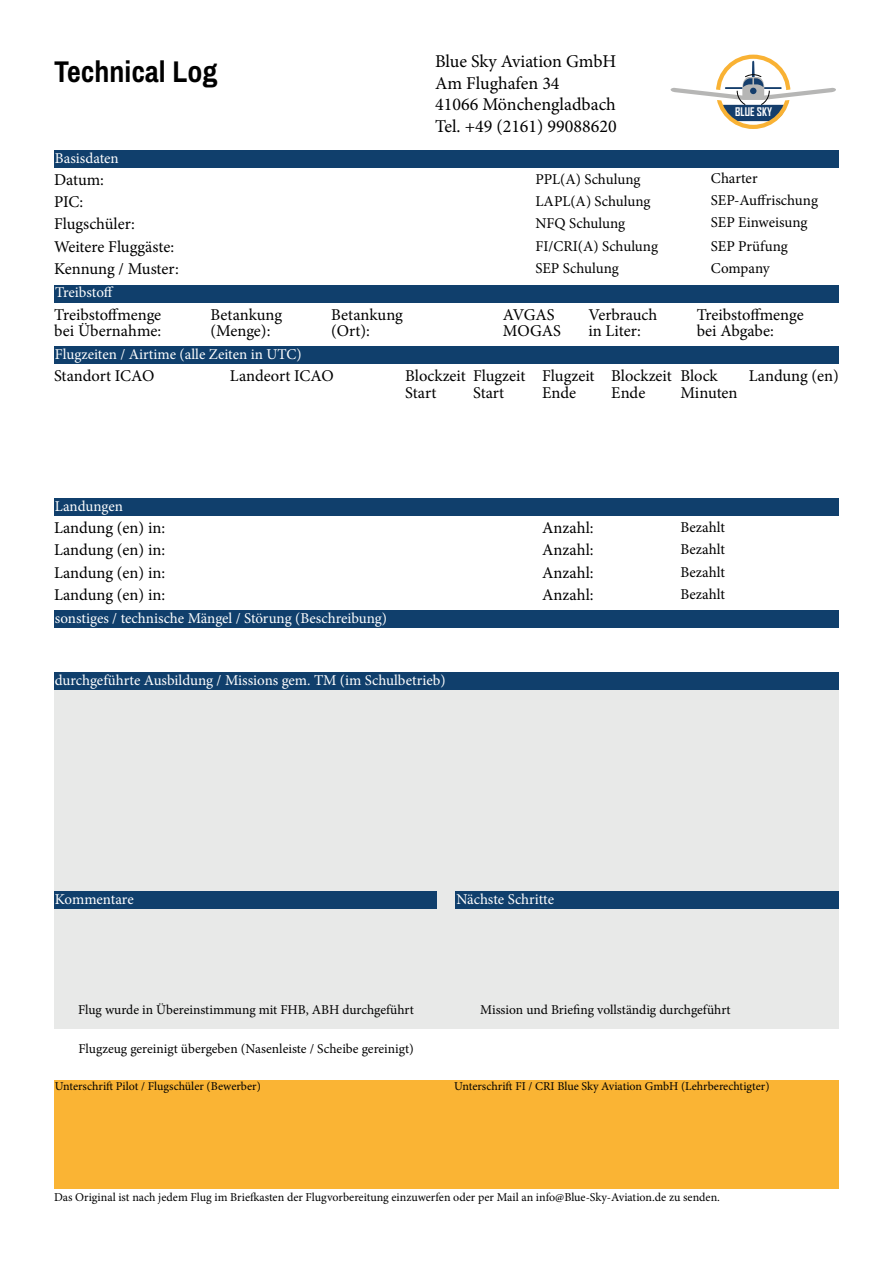
<style>
.page{position:relative;width:893px;height:1263px;background:#fff}
.page>*{position:absolute;margin:0;border:0;box-sizing:border-box;transform-origin:0 0}
.t1{font:700 30px "Archivo Narrow";color:#000}
.t2{font:18px/21.6px "Minion Pro";color:#000}
.t3{font:16.5px/16.5px "Minion Pro";color:#000}
.t4{font:15px "Minion Pro";letter-spacing:-.005em;color:#fff}
.t5{font:15px/22.4px "Minion Pro";color:#000}
.t6{font:13.5px "Minion Pro";color:#000}
.t7{font:12px "Minion Pro";color:#000}
.t8{font:700 11.4px "Agency FB";color:#fff}
</style>
<div class="page">
<div style="left:54px;top:672px;width:785px;height:357px;background:#e8e9e8"></div>
<div style="left:716px;top:55px;width:74px;height:74px;border:4px solid #f9b234;border-radius:50%"></div>
<svg style="left:670px;top:61px;width:166px;height:60px"></svg>
<div style="left:737px;top:75px;width:32px;height:32px;border:1px dashed #000;border-radius:50%"></div>
<div style="left:54px;top:150px;width:785px;height:17px;background:#103f6c"></div>
<div style="left:54px;top:285px;width:785px;height:17px;background:#103f6c"></div>
<div style="left:54px;top:347px;width:785px;height:17px;background:#103f6c"></div>
<div style="left:54px;top:498px;width:785px;height:17px;background:#103f6c"></div>
<div style="left:54px;top:672px;width:785px;height:17px;background:#103f6c"></div>
<div style="left:54px;top:610px;width:785px;height:17px;background:#103f6c"></div>
<div style="left:54px;top:892px;width:383px;height:17px;background:#103f6c"></div>
<div style="left:456px;top:892px;width:383px;height:17px;background:#103f6c"></div>
<div style="left:54px;top:1080px;width:785px;height:109px;background:#fab434"></div>
<h1 class="t1" style="left:54px;top:53px;width:165px">Technical Log</h1>
<p class="t2" style="left:435px;top:51px;width:183px">Blue Sky Aviation GmbH<br>Am Flughafen 34<br>41066 Mönchengladbach<br>Tel. +49 (2161) 99088620</p>
<p class="t4" style="left:55px;top:148px;width:65px">Basisdaten</p>
<p class="t3" style="left:54px;top:171px;width:52px">Datum:</p>
<p class="t5" style="left:535px;top:168px;width:106px">PPL(A) Schulung</p>
<p class="t8" style="left:735px;top:105px;width:38px">BLUE SKY</p>
<p class="t5" style="left:711px;top:168px;width:48px">Charter</p>
<p class="t3" style="left:54px;top:191px;width:122px;line-height:22.4px">PIC:<br>Flugschüler:<br>Weitere Fluggäste:</p>
<p class="t3" style="left:54px;top:261px;width:126px">Kennung / Muster:</p>
<p class="t5" style="left:535px;top:190px;width:124px">LAPL(A) Schulung<br>NFQ Schulung<br>FI/CRI(A) Schulung<br>SEP Schulung</p>
<p class="t5" style="left:711px;top:190px;width:109px;line-height:21.8px">SEP-Auffrischung<br>SEP Einweisung</p>
<p class="t5" style="left:711px;top:235px;width:78px">SEP Prüfung<br>Company</p>
<p class="t4" style="left:55px;top:283px;width:60px">Treibstoff</p>
<p class="t3" style="left:54px;top:306px;width:108px">Treibstoffmenge bei Übernahme:</p>
<p class="t3" style="left:210px;top:306px;width:73px">Betankung (Menge):</p>
<p class="t3" style="left:588px;top:306px;width:70px">Verbrauch in Liter:</p>
<p class="t3" style="left:697px;top:306px;width:108px">Treibstoffmenge bei Abgabe:</p>
<p class="t4" style="left:55px;top:344px;width:248px">Flugzeiten / Airtime (alle Zeiten in UTC)</p>
<p class="t3" style="left:54px;top:368px;width:102px">Standort ICAO</p>
<p class="t3" style="left:230px;top:368px;width:105px">Landeort ICAO</p>
<p class="t3" style="left:405px;top:368px;width:122px">Blockzeit Flugzeit<br>Start</p>
<p class="t3" style="left:331px;top:306px;width:73px">Betankung (Ort):</p>
<p class="t3" style="left:503px;top:306px;width:60px">AVGAS<br>MOGAS</p>
<p class="t3" style="left:542px;top:368px;width:54px">Flugzeit<br>Ende</p>
<p class="t3" style="left:611px;top:368px;width:62px">Blockzeit<br>Ende</p>
<p class="t3" style="left:680px;top:368px;width:59px">Block<br>Minuten</p>
<p class="t3" style="left:749px;top:368px;width:92px">Landung (en)</p>
<p class="t3" style="left:473px;top:384px;width:33px">Start</p>
<p class="t4" style="left:55px;top:496px;width:70px">Landungen</p>
<p class="t3" style="left:54px;top:516px;width:113px;line-height:22.4px;text-align:justify">Landung (en) in:<br>Landung (en) in:<br>Landung (en) in:<br>Landung (en) in:</p>
<p class="t3" style="left:542px;top:516px;width:53px;line-height:22.4px;text-align:justify">Anzahl:<br>Anzahl:<br>Anzahl:<br>Anzahl:</p>
<p class="t5" style="left:680px;top:516px;width:46px;text-align:justify">Bezahlt Bezahlt Bezahlt Bezahlt</p>
<p class="t4" style="left:55px;top:608px;width:334px">sonstiges / technische Mängel / Störung (Beschreibung)</p>
<p class="t4" style="left:55px;top:670px;width:392px">durchgeführte Ausbildung / Missions gem. TM (im Schulbetrieb)</p>
<p class="t4" style="left:55px;top:889px;width:80px">Kommentare</p>
<p class="t4" style="left:456px;top:889px;width:99px">Nächste Schritte</p>
<p class="t6" style="left:78px;top:1000px;width:337px">Flug wurde in Übereinstimmung mit FHB, ABH durchgeführt</p>
<p class="t6" style="left:480px;top:1000px;width:252px">Mission und Briefing vollständig durchgeführt</p>
<p class="t6" style="left:79px;top:1040px;width:337px">Flugzeug gereinigt übergeben (Nasenleiste / Scheibe gereinigt)</p>
<p class="t7" style="left:55px;top:1078px;width:207px">Unterschrift Pilot / Flugschüler (Bewerber)</p>
<p class="t7" style="left:454px;top:1078px;width:317px">Unterschrift FI / CRI Blue Sky Aviation GmbH (Lehrberechtigter)</p>
<p class="t7" style="left:54px;top:1189px;width:667px">Das Original ist nach jedem Flug im Briefkasten der Flugvorbereitung einzuwerfen oder per Mail an info@Blue-Sky-Aviation.de zu senden.</p>
</div>
